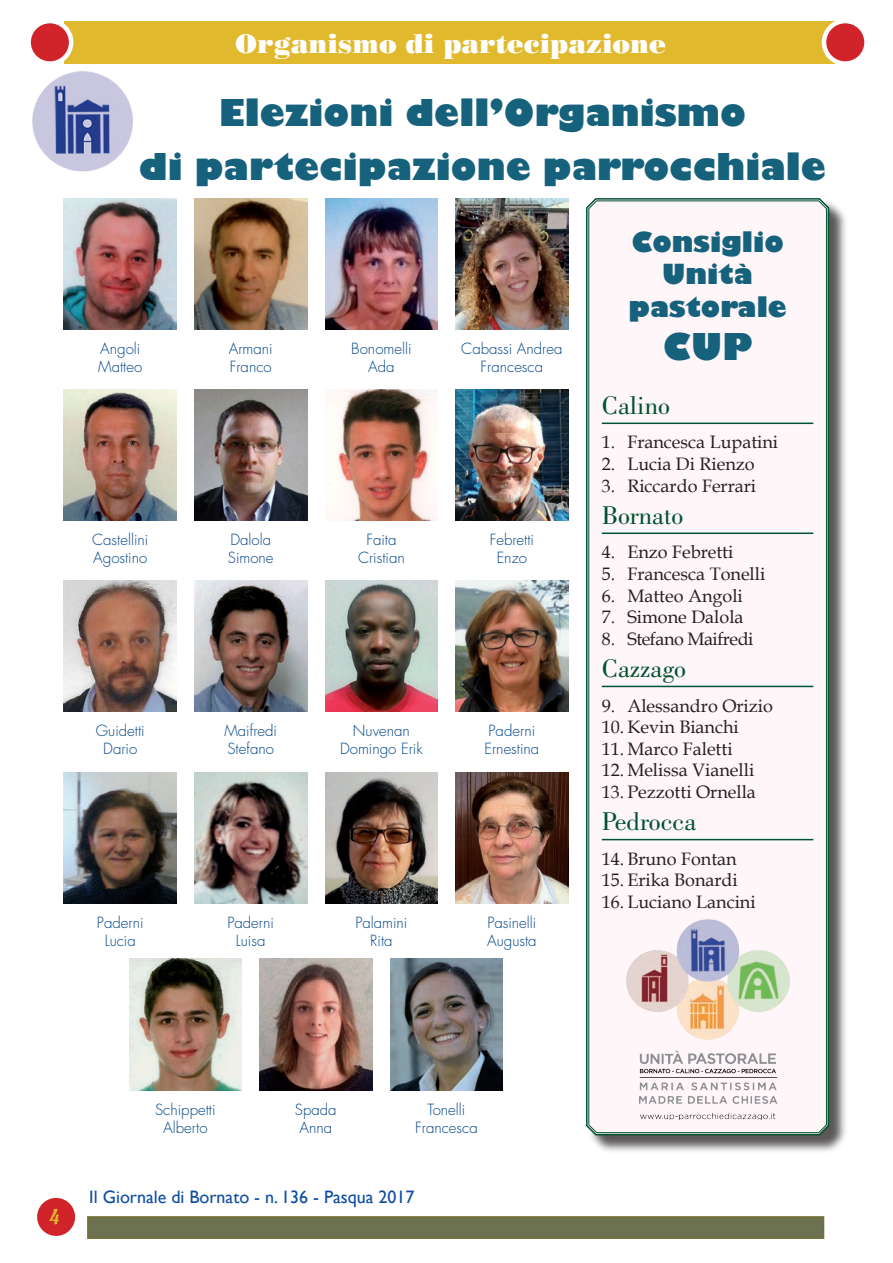
<style>
.page{position:relative;width:893px;height:1263px;background:#fff}
.page>*{position:absolute;margin:0;border:0;box-sizing:border-box;transform-origin:0 0}
.titolo_gill_bold_vis{font:800 36px "Gill Sans";color:#16617c}
.calendar_mese{font:27px "Bodoni BT";color:#015230}
.occhiello_bianco{font:27px "Poster Bodoni BT";color:#fff}
.titolo_gill_bold_vis-2{font:800 27px/32.4px "Gill Sans";color:#16617c;text-align:center}
.t1{font:24px "Impuls BT";color:#e1b92d}
.corpo_testo_garamond{font:18px "Book Antiqua";color:#231f20}
.t2{font:18px "Gill Sans";color:#0d4da1}
.corpo_testo_garamond-2{font:18px "Book Antiqua";letter-spacing:-.025em;color:#231f20}
.Dida{font:300 15px "Futura";color:#014487}
</style>
<div class="page">
<div style="left:87px;top:1216px;width:737px;height:23px;background:#6c7250;border:2px solid #736e34"></div>
<div style="left:35px;top:1196px;width:42px;height:42px;background:#d1232a;border-radius:50%"></div>
<div style="left:33px;top:1193px;width:47px;height:47px;border:4px solid #fff;border-radius:50%"></div>
<div style="left:64px;top:21px;width:774px;height:43px;background:#e1b92d"></div>
<div style="left:824px;top:21px;width:42px;height:43px;background:#d1232a;border-radius:50%"></div>
<div style="left:822px;top:19px;width:47px;height:47px;border:4px solid #fff;border-radius:50%"></div>
<div style="left:29px;top:21px;width:42px;height:43px;background:#d1232a;border-radius:50%"></div>
<div style="left:26px;top:19px;width:47px;height:47px;border:4px solid #fff;border-radius:50%"></div>
<img style="left:64px;top:198px;width:113px;height:131px">
<img style="left:325px;top:198px;width:113px;height:131px">
<img style="left:194px;top:198px;width:113px;height:131px">
<img style="left:456px;top:198px;width:113px;height:131px">
<img style="left:64px;top:389px;width:113px;height:132px">
<img style="left:325px;top:389px;width:113px;height:132px">
<img style="left:194px;top:389px;width:113px;height:132px">
<img style="left:456px;top:389px;width:113px;height:132px">
<img style="left:64px;top:581px;width:113px;height:131px">
<img style="left:325px;top:581px;width:113px;height:131px">
<img style="left:194px;top:581px;width:113px;height:131px">
<img style="left:456px;top:581px;width:113px;height:131px">
<img style="left:64px;top:772px;width:113px;height:131px">
<img style="left:325px;top:772px;width:113px;height:131px">
<img style="left:194px;top:772px;width:113px;height:131px">
<img style="left:456px;top:772px;width:113px;height:131px">
<img style="left:129px;top:959px;width:113px;height:131px">
<img style="left:390px;top:959px;width:113px;height:131px">
<img style="left:259px;top:959px;width:113px;height:131px">
<div style="left:588px;top:201px;width:260px;height:953px;background:#231f20;opacity:.75"></div>
<svg style="left:586px;top:198px;width:245px;height:939px;background:#4c7261"></svg>
<div style="left:588px;top:200px;width:239px;height:933px;background:#fef6f9"></div>
<img style="left:32px;top:71px;width:101px;height:101px">
<img style="left:626px;top:918px;width:163px;height:202px">
<p class="occhiello_bianco" style="left:235px;top:27px;width:432px">Organismo di partecipazione</p>
<p class="titolo_gill_bold_vis" style="left:219px;top:90px;width:528px">Elezioni dell’Organismo</p>
<p class="titolo_gill_bold_vis" style="left:139px;top:144px;width:689px">di partecipazione parrocchiale</p>
<p class="Dida" style="left:100px;top:339px;width:42px">Angoli</p>
<p class="Dida" style="left:98px;top:357px;width:45px">Matteo</p>
<p class="Dida" style="left:92px;top:530px;width:58px">Castellini</p>
<p class="Dida" style="left:93px;top:548px;width:56px">Agostino</p>
<p class="Dida" style="left:96px;top:722px;width:50px">Guidetti</p>
<p class="Dida" style="left:103px;top:740px;width:36px">Dario</p>
<p class="Dida" style="left:229px;top:339px;width:46px">Armani</p>
<p class="Dida" style="left:230px;top:357px;width:43px">Franco</p>
<p class="Dida" style="left:230px;top:530px;width:42px">Dalola</p>
<p class="Dida" style="left:228px;top:548px;width:47px">Simone</p>
<p class="Dida" style="left:224px;top:722px;width:54px">Maifredi</p>
<p class="Dida" style="left:227px;top:740px;width:48px">Stefano</p>
<p class="Dida" style="left:351px;top:339px;width:62px">Bonomelli</p>
<p class="Dida" style="left:368px;top:357px;width:28px">Ada</p>
<p class="Dida" style="left:461px;top:339px;width:103px">Cabassi Andrea</p>
<p class="Dida" style="left:481px;top:357px;width:64px">Francesca</p>
<p class="Dida" style="left:366px;top:530px;width:32px">Faita</p>
<p class="Dida" style="left:358px;top:548px;width:48px">Cristian</p>
<p class="Dida" style="left:490px;top:530px;width:46px">Febretti</p>
<p class="Dida" style="left:497px;top:548px;width:32px">Enzo</p>
<p class="Dida" style="left:353px;top:722px;width:58px">Nuvenan</p>
<p class="Dida" style="left:340px;top:740px;width:84px">Domingo Erik</p>
<p class="Dida" style="left:489px;top:722px;width:48px">Paderni</p>
<p class="Dida" style="left:484px;top:740px;width:56px">Ernestina</p>
<p class="titolo_gill_bold_vis-2" style="left:628px;top:228px;width:160px">Consiglio<br>Unità pastorale</p>
<p class="titolo_gill_bold_vis" style="left:663px;top:324px;width:91px">CUP</p>
<p class="calendar_mese" style="left:602px;top:389px;width:70px">Calino</p>
<p class="corpo_testo_garamond" style="left:602px;top:430px;width:178px">1. Francesca Lupatini</p>
<p class="corpo_testo_garamond" style="left:602px;top:451px;width:154px">2. Lucia Di Rienzo</p>
<p class="corpo_testo_garamond" style="left:602px;top:473px;width:156px">3. Riccardo Ferrari</p>
<p class="calendar_mese" style="left:602px;top:499px;width:83px">Bornato</p>
<p class="corpo_testo_garamond" style="left:602px;top:540px;width:133px">4. Enzo Febretti</p>
<p class="corpo_testo_garamond" style="left:602px;top:561px;width:165px">5. Francesca Tonelli</p>
<p class="corpo_testo_garamond" style="left:602px;top:583px;width:143px">6. Matteo Angoli</p>
<p class="corpo_testo_garamond" style="left:602px;top:604px;width:143px">7. Simone Dalola</p>
<p class="corpo_testo_garamond-2" style="left:602px;top:626px;width:153px">8. Stefano Maifredi</p>
<p class="calendar_mese" style="left:602px;top:652px;width:86px">Cazzago</p>
<p class="corpo_testo_garamond" style="left:602px;top:693px;width:173px">9. Alessandro Orizio</p>
<p class="corpo_testo_garamond" style="left:602px;top:714px;width:138px">10. Kevin Bianchi</p>
<p class="corpo_testo_garamond" style="left:602px;top:736px;width:132px">11. Marco Faletti</p>
<p class="corpo_testo_garamond" style="left:602px;top:758px;width:154px">12. Melissa Vianelli</p>
<p class="corpo_testo_garamond" style="left:602px;top:779px;width:156px">13. Pezzotti Ornella</p>
<p class="calendar_mese" style="left:602px;top:805px;width:96px">Pedrocca</p>
<p class="corpo_testo_garamond" style="left:602px;top:846px;width:136px">14. Bruno Fontan</p>
<p class="corpo_testo_garamond" style="left:602px;top:868px;width:138px">15. Erika Bonardi</p>
<p class="corpo_testo_garamond" style="left:602px;top:889px;width:155px">16. Luciano Lancini</p>
<p class="Dida" style="left:97px;top:913px;width:48px">Paderni</p>
<p class="Dida" style="left:105px;top:931px;width:33px">Lucia</p>
<p class="Dida" style="left:227px;top:913px;width:48px">Paderni</p>
<p class="Dida" style="left:236px;top:931px;width:31px">Luisa</p>
<p class="Dida" style="left:355px;top:913px;width:54px">Palamini</p>
<p class="Dida" style="left:370px;top:931px;width:24px">Rita</p>
<p class="Dida" style="left:487px;top:913px;width:51px">Pasinelli</p>
<p class="Dida" style="left:487px;top:931px;width:51px">Augusta</p>
<p class="t1" style="left:50px;top:1202px;width:12px">4</p>
<p class="Dida" style="left:155px;top:1100px;width:62px">Schippetti</p>
<p class="Dida" style="left:163px;top:1118px;width:46px">Alberto</p>
<p class="Dida" style="left:295px;top:1100px;width:43px">Spada</p>
<p class="Dida" style="left:299px;top:1118px;width:34px">Anna</p>
<p class="Dida" style="left:427px;top:1100px;width:39px">Tonelli</p>
<p class="Dida" style="left:415px;top:1118px;width:64px">Francesca</p>
<p class="t2" style="left:89px;top:1186px;width:327px">Il Giornale di Bornato - n. 136 - Pasqua 2017</p>
</div>
